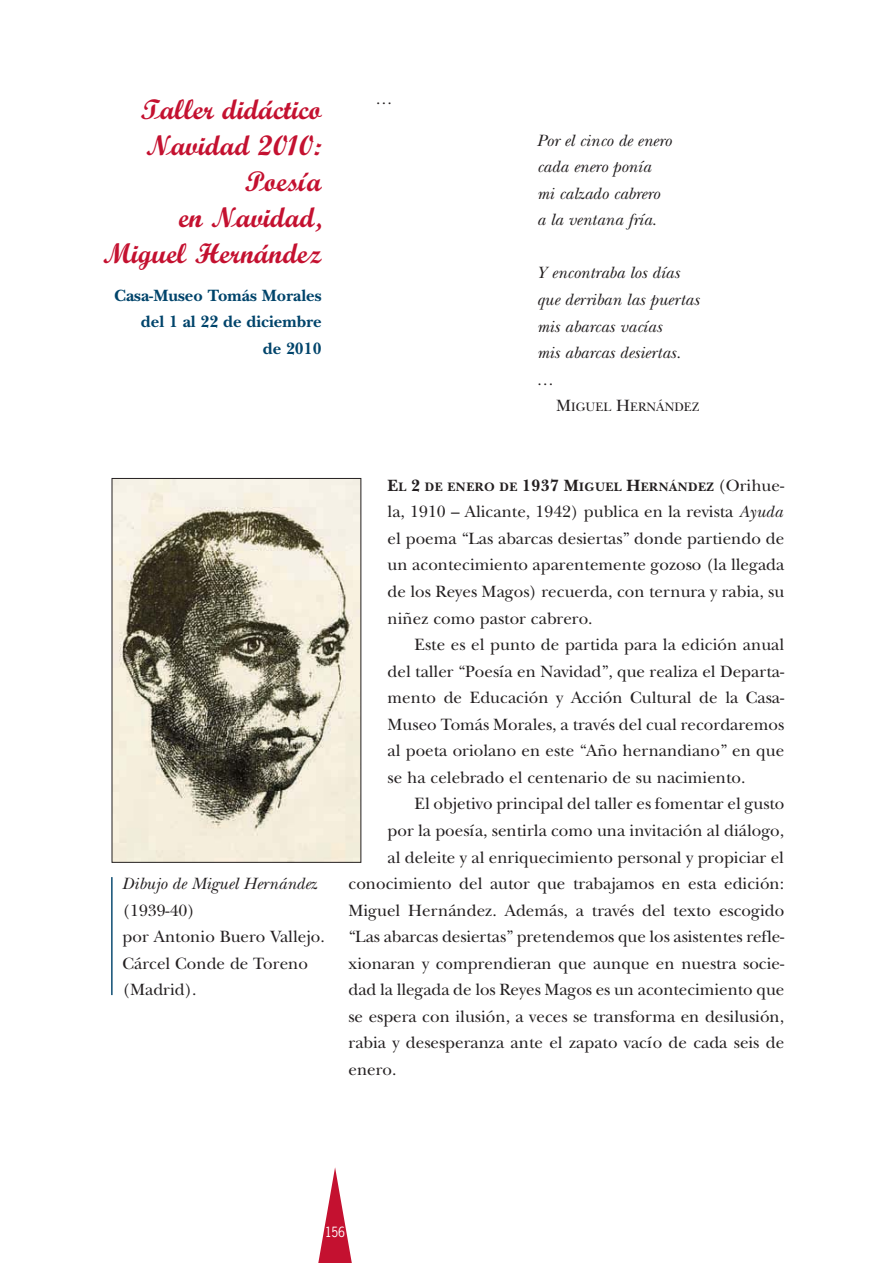
<style>
.page{position:relative;width:893px;height:1263px;background:#fff}
.page>*{position:absolute;margin:0;border:0;box-sizing:border-box;transform-origin:0 0}
.t1{font:700 28.5px/36px "Script";color:#c41130;text-align:right}
.t2{font:17.1px/26.5px "New Baskerville";color:#231f20;text-align:justify}
.t3{font:italic 17.1px/26.5px "New Baskerville";color:#231f20}
.t4{font:700 17.1px/26.5px "New Baskerville";color:#00446b;text-align:right}
.t5{font:13.2px "News Gothic";color:#fff;scale:.9 1}
.t6{font:700 12.75px "New Baskerville";letter-spacing:.035em;color:#231f20}
.t7{font:12.75px "New Baskerville";color:#231f20}
.s1{font-size:17.1px}
.s2{font-weight:400;font-size:17.1px}
.s3{font-style:italic}
</style>
<div class="page">
<svg style="left:318px;top:1167px;width:34px;height:96px"></svg>
<img style="left:114px;top:480px;width:245px;height:380px">
<hr style="left:111px;top:877px;width:2px;height:118px;background:#00446b">
<h1 class="t1" style="left:103px;top:95px;width:220px">Taller didáctico<br>Navidad 2010:<br>Poesía<br>en Navidad,<br>Miguel Hernández</h1>
<p class="t4" style="left:114px;top:284px;width:209px">Casa-Museo Tomás Morales del 1 al 22 de diciembre<br>de 2010</p>
<p class="t3" style="left:375px;top:87px;width:19px">…</p>
<p class="t3" style="left:536px;top:129px;width:136px">Por el cinco de enero cada enero ponía mi calzado cabrero a la ventana fría.</p>
<p class="t3" style="left:536px;top:262px;width:164px">Y encontraba los días que derriban las puertas mis abarcas vacías<br>mis abarcas desiertas. …</p>
<p class="t7" style="left:556px;top:402px;width:145px"><span class="s1">M</span>IGUEL <span class="s1">H</span>ERNÁNDEZ</p>
<p class="t3" style="left:123px;top:872px;width:196px">Dibujo de Miguel Hernández</p>
<p class="t2" style="left:123px;top:899px;width:204px;text-align:left">(1939-40)<br>por Antonio Buero Vallejo.<br>Cárcel Conde de Toreno (Madrid).</p>
<p class="t6" style="left:387px;top:482px;width:398px"><span class="s1">E</span>L <span class="s1">2</span> DE ENERO DE <span class="s1">1937 M</span>IGUEL <span class="s1">H</span>ERNÁNDEZ <span class="s2">(Orihue-</span></p>
<p class="t2" style="left:387px;top:501px;width:398px">la, 1910 – Alicante, 1942) publica en la revista <span class="s3">Ayuda </span>el poema “Las abarcas desiertas” donde partiendo de un acontecimiento aparentemente gozoso (la llegada de los Reyes Magos) recuerda, con ternura y rabia, su niñez como pastor cabrero.</p>
<p class="t2" style="left:387px;top:633px;width:398px;text-indent:27px">Este es el punto de partida para la edición anual del taller “Poesía en Navidad”, que realiza el Departa&shy;mento de Educación y Acción Cultural de la Casa-Museo Tomás Morales, a través del cual recordaremos al poeta oriolano en este “Año hernandiano” en que se ha celebrado el centenario de su nacimiento.</p>
<p class="t2" style="left:414px;top:793px;width:371px">El objetivo principal del taller es fomentar el gusto</p>
<p class="t2" style="left:387px;top:819px;width:398px">por la poesía, sentirla como una invitación al diálogo,</p>
<p class="t2" style="left:387px;top:846px;width:398px">al deleite y al enriquecimiento personal y propiciar el</p>
<p class="t2" style="left:348px;top:872px;width:437px">conocimiento del autor que trabajamos en esta edición:</p>
<p class="t2" style="left:348px;top:899px;width:437px">Miguel Hernández. Además, a través del texto escogido</p>
<p class="t2" style="left:348px;top:925px;width:437px">“Las abarcas desiertas” pretendemos que los asistentes refle-</p>
<p class="t2" style="left:348px;top:952px;width:437px">xionaran y comprendieran que aunque en nuestra socie-</p>
<p class="t2" style="left:348px;top:978px;width:437px">dad la llegada de los Reyes Magos es un acontecimiento que</p>
<p class="t2" style="left:348px;top:1005px;width:437px">se espera con ilusión, a veces se transforma en desilusión,</p>
<p class="t2" style="left:348px;top:1032px;width:437px">rabia y desesperanza ante el zapato vacío de cada seis de</p>
<p class="t2" style="left:348px;top:1058px;width:50px">enero.</p>
<p class="t5" style="left:325px;top:1227px;width:24px">156</p>
</div>
